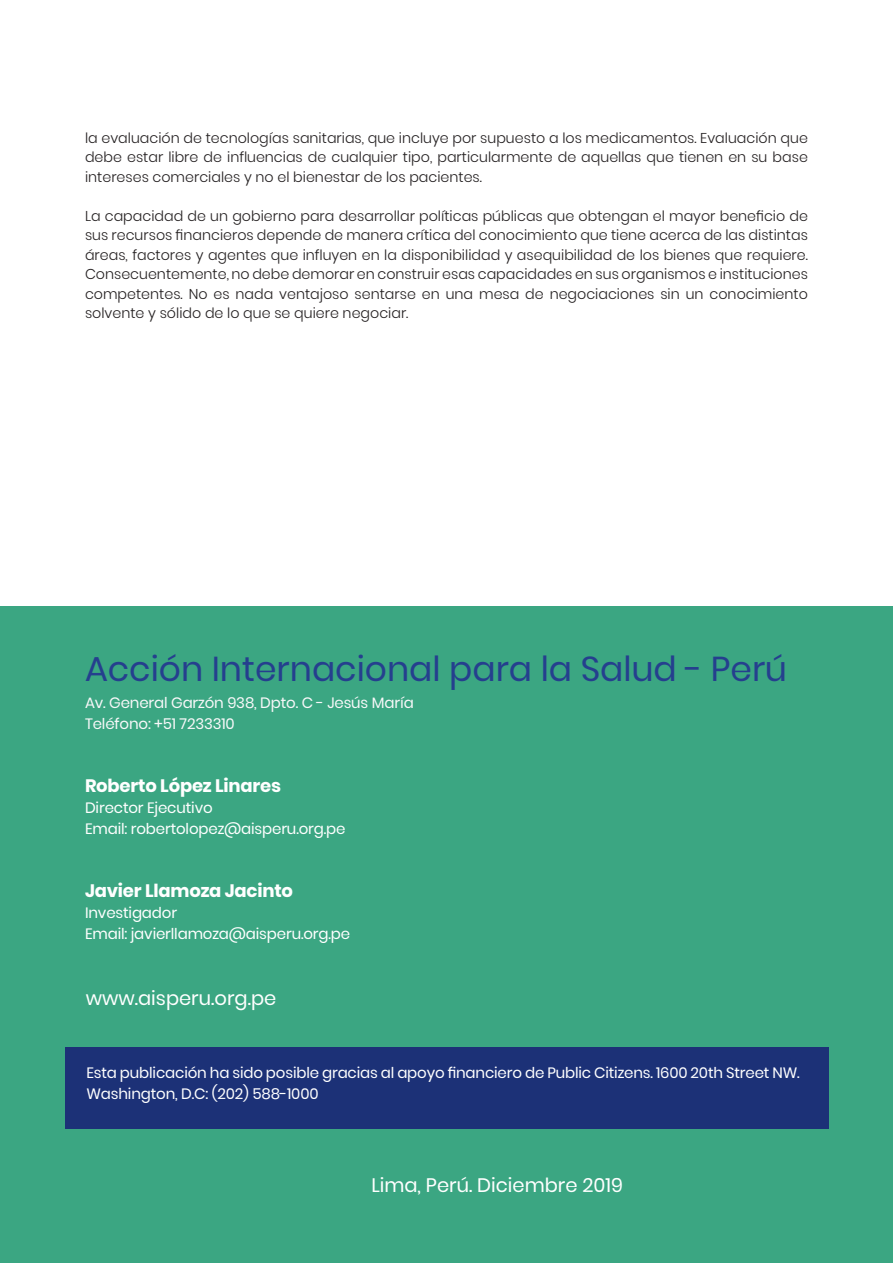
<style>
.page{position:relative;width:893px;height:1263px;background:#fff}
.page>*{position:absolute;margin:0;border:0;box-sizing:border-box;transform-origin:0 0}
.t1{font:34.5px "Poppins";color:#253f8e}
.t2{font:19.5px "Poppins";color:#fff}
.t3{font:700 18px "Poppins";letter-spacing:-.01em;color:#fff}
.t4{font:15px/21px "Poppins";letter-spacing:-.01em;color:#fff}
.t5{font:15px "Poppins";letter-spacing:-.01em;color:#f8f8f9}
.Texto_corrido{font:300 14.25px/19.5px "Poppins";color:#231f20;text-align:justify}
</style>
<div class="page">
<div style="left:0;top:607px;width:893px;height:656px;background:#3ba682"></div>
<div style="left:65px;top:1047px;width:763px;height:81px;background:#1c3177"></div>
<p class="Texto_corrido" style="left:85px;top:128px;width:724px">la evaluación de tecnologías sanitarias, que incluye por supuesto a los medicamentos. Evaluación que debe estar libre de influencias de cualquier tipo, particularmente de aquellas que tienen en su base intereses comerciales y no el bienestar de los pacientes.</p>
<p class="Texto_corrido" style="left:85px;top:206px;width:724px">La capacidad de un gobierno para desarrollar políticas públicas que obtengan el mayor beneficio de sus recursos financieros depende de manera crítica del conocimiento que tiene acerca de las distintas áreas, factores y agentes que influyen en la disponibilidad y asequibilidad de los bienes que requiere.<br>Consecuentemente, no debe demorar en construir esas capacidades en sus organismos e instituciones competentes. No es nada ventajoso sentarse en una mesa de negociaciones sin un conocimiento solvente y sólido de lo que se quiere negociar.</p>
<p class="t1" style="left:85px;top:648px;width:704px">Acción Internacional para la Salud - Perú</p>
<p class="t5" style="left:85px;top:694px;width:330px">Av. General Garzón 938, Dpto. C - Jesús María</p>
<p class="t5" style="left:85px;top:715px;width:151px">Teléfono: +51 7233310</p>
<p class="t3" style="left:85px;top:775px;width:198px">Roberto López Linares</p>
<p class="t4" style="left:85px;top:797px;width:129px">Director Ejecutivo</p>
<p class="t4" style="left:85px;top:818px;width:262px">Email: robertolopez@aisperu.org.pe</p>
<p class="t3" style="left:85px;top:880px;width:210px">Javier Llamoza Jacinto</p>
<p class="t4" style="left:85px;top:902px;width:94px">Investigador</p>
<p class="t4" style="left:85px;top:923px;width:267px">Email: javierllamoza@aisperu.org.pe</p>
<p class="t2" style="left:86px;top:986px;width:192px">www.aisperu.org.pe</p>
<p class="t4" style="left:86px;top:1062px;width:715px">Esta publicación ha sido posible gracias al apoyo financiero de Public Citizens. 1600 20th Street NW.<br>Washington, D.C: (202) 588-1000</p>
<p class="t2" style="left:371px;top:1174px;width:253px">Lima, Perú. Diciembre 2019</p>
</div>
